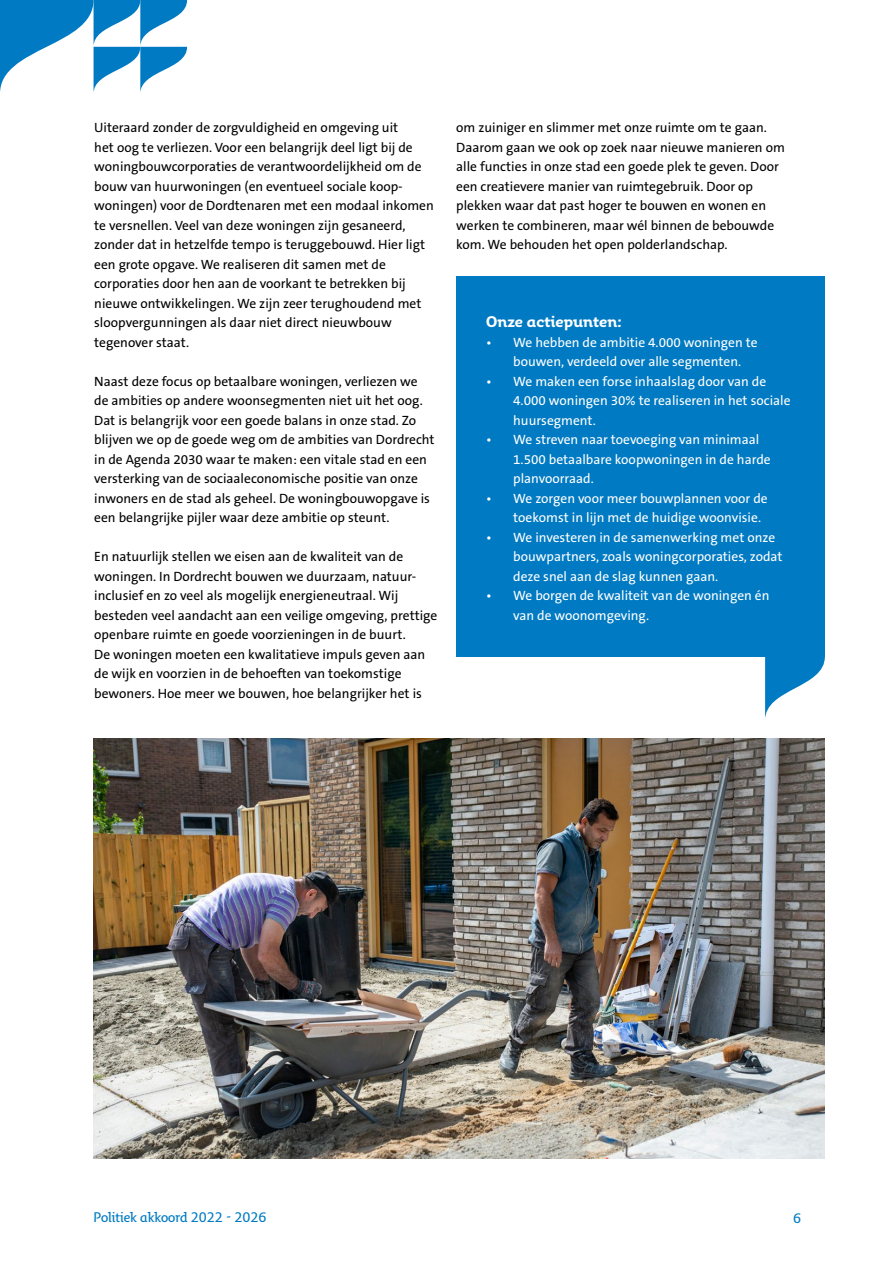
<style>
.page{position:relative;width:893px;height:1263px;background:#fff}
.page>*{position:absolute;margin:0;border:0;box-sizing:border-box;transform-origin:0 0}
.Body_tekst_Regular{font:700 15px "Fresco Inf Sans";color:#fff}
.platte_tekst{font:13.5px/19.5px "The Sans B5 Plain";color:#000}
.t1{font:13.5px/19.5px "The Sans B5 Plain";color:#fff}
.t2{font:600 13.5px "Fresco Inf Sans";color:#007ac2}
</style>
<div class="page">
<img style="left:94px;top:738px;width:731px;height:420px">
<svg style="left:0;top:0;width:187px;height:93px"></svg>
<div style="left:456px;top:276px;width:369px;height:380px;background:#007ac2"></div>
<svg style="left:765px;top:656px;width:60px;height:63px"></svg>
<p class="platte_tekst" style="left:94px;top:118px;width:341px">Uiteraard zonder de zorgvuldigheid en omgeving uit<br>het oog te verliezen. Voor een belangrijk deel ligt bij de woningbouwcorporaties de verantwoordelijkheid om de bouw van huurwoningen (en eventueel sociale koop&shy;woningen) voor de Dordtenaren met een modaal inkomen te versnellen. Veel van deze woningen zijn gesaneerd, zonder dat in hetzelfde tempo is teruggebouwd. Hier ligt een grote opgave. We realiseren dit samen met de corporaties door hen aan de voorkant te betrekken bij nieuwe ontwikkelingen. We zijn zeer terughoudend met sloopvergunningen als daar niet direct nieuwbouw tegenover staat.</p>
<p class="platte_tekst" style="left:94px;top:372px;width:342px">Naast deze focus op betaalbare woningen, verliezen we de ambities op andere woonsegmenten niet uit het oog.<br>Dat is belangrijk voor een goede balans in onze stad. Zo blijven we op de goede weg om de ambities van Dordrecht in de Agenda 2030 waar te maken: een vitale stad en een versterking van de sociaaleconomische positie van onze inwoners en de stad als geheel. De woningbouwopgave is een belangrijke pijler waar deze ambitie op steunt.</p>
<p class="platte_tekst" style="left:94px;top:547px;width:345px">En natuurlijk stellen we eisen aan de kwaliteit van de woningen. In Dordrecht bouwen we duurzaam, natuur&shy;inclusief en zo veel als mogelijk energieneutraal. Wij besteden veel aandacht aan een veilige omgeving, prettige openbare ruimte en goede voorzieningen in de buurt.<br>De woningen moeten een kwalitatieve impuls geven aan de wijk en voorzien in de behoeften van toekomstige bewoners. Hoe meer we bouwen, hoe belangrijker het is</p>
<p class="platte_tekst" style="left:456px;top:118px;width:330px">om zuiniger en slimmer met onze ruimte om te gaan.<br>Daarom gaan we ook op zoek naar nieuwe manieren om alle functies in onze stad een goede plek te geven. Door een creatievere manier van ruimtegebruik. Door op plekken waar dat past hoger te bouwen en wonen en werken te combineren, maar wél binnen de bebouwde kom. We behouden het open polderlandschap.</p>
<p class="Body_tekst_Regular" style="left:486px;top:312px;width:137px">Onze actiepunten:</p>
<p class="t1" style="left:513px;top:333px;width:246px;text-indent:-27px">• We hebben de ambitie 4.000 woningen te bouwen, verdeeld over alle segmenten.</p>
<p class="t1" style="left:513px;top:372px;width:279px;text-indent:-27px">• We maken een forse inhaalslag door van de<br>4.000 woningen 30% te realiseren in het sociale huursegment.</p>
<p class="t1" style="left:513px;top:430px;width:259px;text-indent:-27px">• We streven naar toevoeging van minimaal<br>1.500 betaalbare koopwoningen in de harde planvoorraad.</p>
<p class="t1" style="left:513px;top:489px;width:256px;text-indent:-27px">• We zorgen voor meer bouwplannen voor de toekomst in lijn met de huidige woonvisie.</p>
<p class="t1" style="left:513px;top:528px;width:271px;text-indent:-27px">• We investeren in de samenwerking met onze bouwpartners, zoals woningcorporaties, zodat deze snel aan de slag kunnen gaan.</p>
<p class="t1" style="left:513px;top:586px;width:258px;text-indent:-27px">• We borgen de kwaliteit van de woningen én van de woonomgeving.</p>
<p class="t2" style="left:94px;top:1208px;width:174px">Politiek akkoord 2022 - 2026</p>
<p class="t2" style="left:793px;top:1209px;width:10px">6</p>
</div>
